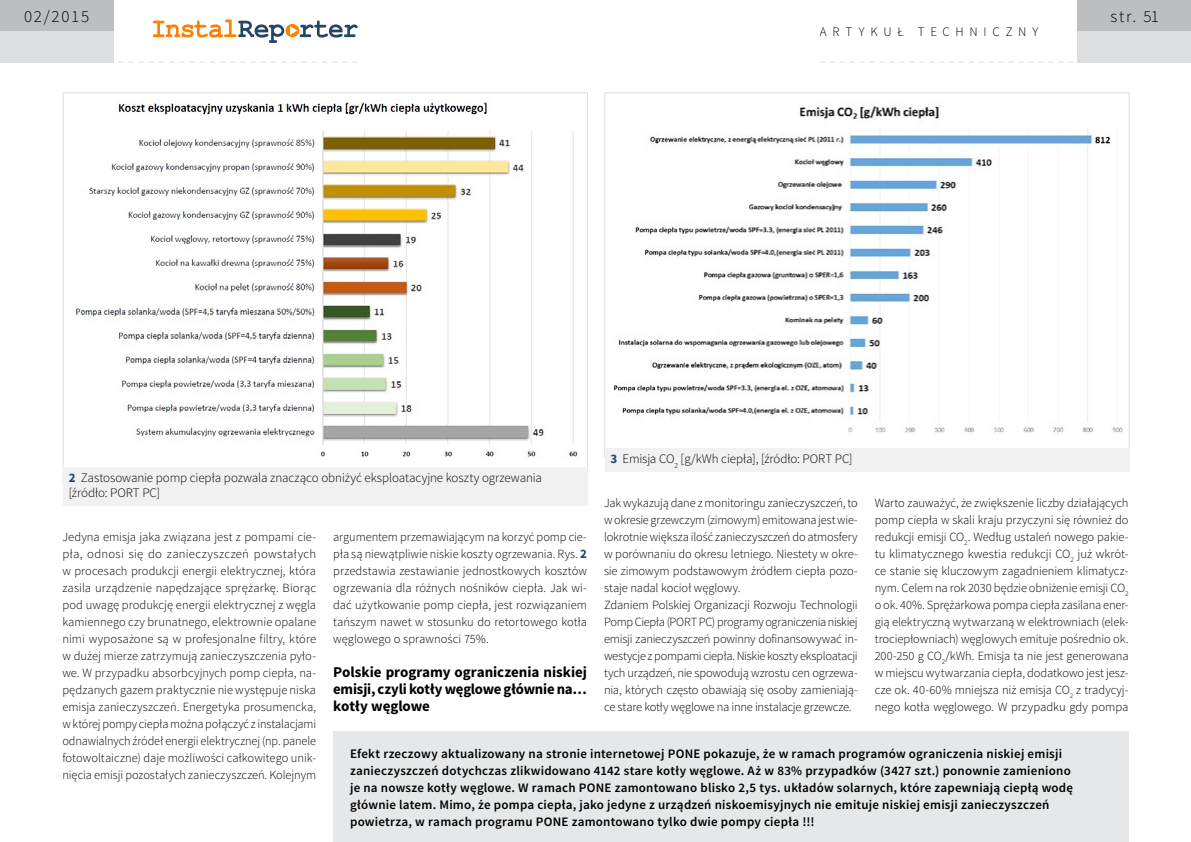
<style>
.page{position:relative;width:1191px;height:842px;background:#fff}
.page>*{position:absolute;margin:0;border:0;box-sizing:border-box;transform-origin:0 0}
.t1{font:300 17px "Source Sans Pro";letter-spacing:.1em;color:#000}
.t2{font:700 15px/17px "Source Sans Pro";letter-spacing:-.01em;color:#000;text-align:justify}
.t3{font:600 13px/17px "Source Sans Pro";letter-spacing:.015em;color:#000}
.t4{font:300 13px/15px "Source Sans Pro";letter-spacing:-.005em;color:#000}
.t5{font:300 13px "Source Sans Pro";letter-spacing:.44em;color:#000}
.t6{font:300 12.5px/17px "Source Sans Pro";letter-spacing:-.01em;color:#000;text-align:justify}
.s1{font-weight:700;color:#244564}
.s2{font-weight:700;font-size:13px;color:#244564}
</style>
<div class="page">
<div style="left:1077px;top:0;width:114px;height:31px;background:#bcbec0"></div>
<div style="left:1077px;top:31px;width:114px;height:31px;background:#dcddde"></div>
<svg style="left:153px;top:20px;width:204px;height:23px"></svg>
<div style="left:0;top:0;width:113px;height:31px;background:#bcbec0"></div>
<div style="left:0;top:31px;width:113px;height:31px;background:#dcddde"></div>
<svg style="left:108px;top:62px;width:249px;height:1px"></svg>
<svg style="left:820px;top:62px;width:263px;height:1px"></svg>
<img style="left:75px;top:98px;width:505px;height:360px">
<div style="left:63px;top:467px;width:524px;height:39px;background:#f1f1f2"></div>
<div style="left:333px;top:731px;width:795px;height:111px;background:#e6e7e8"></div>
<img style="left:614px;top:106px;width:509px;height:328px">
<div style="left:604px;top:448px;width:525px;height:24px;background:#f1f1f2"></div>
<h1 class="t1" style="left:24px;top:6px;width:67px">02/2015</h1>
<h1 class="t1" style="left:1110px;top:6px;width:50px">str. 51</h1>
<p class="t5" style="left:820px;top:24px;width:220px">artykuł techniczny</p>
<p class="t4" style="left:610px;top:451px;width:244px"><span class="s1">3</span> Emisja CO<sub>2</sub> [g/kWh ciepła], [źródło: PORT PC]</p>
<p class="t4" style="left:69px;top:471px;width:475px"><span class="s1">2</span> Zastosowanie pomp ciepła pozwala znacząco obniżyć eksploatacyjne koszty ogrzewania [źródło: PORT PC]</p>
<p class="t6" style="left:604px;top:495px;width:255px;text-align:left">Jak wykazują dane z monitoringu zanieczyszczeń, to w okresie grzewczym (zimowym) emitowana jest wie&shy;lokrotnie większa ilość zanieczyszczeń do atmosfery w porównaniu do okresu letniego. Niestety w okre&shy;sie zimowym podstawowym źródłem ciepła pozo&shy;staje nadal kocioł węglowy.<br>Zdaniem Polskiej Organizacji Rozwoju Technologii Pomp Ciepła (PORT PC) programy ograniczenia niskiej emisji zanieczyszczeń powinny dofinansowywać in&shy;westycje z pompami ciepła. Niskie koszty eksploatacji tych urządzeń, nie spowodują wzrostu cen ogrzewa&shy;nia, których często obawiają się osoby zamieniają&shy;ce stare kotły węglowe na inne instalacje grzewcze.</p>
<p class="t6" style="left:874px;top:495px;width:255px">Warto zauważyć, że zwiększenie liczby działających pomp ciepła w skali kraju przyczyni się również do redukcji emisji CO<sub>2</sub>. Według ustaleń nowego pakie&shy;tu klimatycznego kwestia redukcji CO<sub>2</sub> już wkrót&shy;ce stanie się kluczowym zagadnieniem klimatycz&shy;nym. Celem na rok 2030 będzie obniżenie emisji CO<sub>2 </sub>o ok. 40%. Sprężarkowa pompa ciepła zasilana ener&shy;gią elektryczną wytwarzaną w elektrowniach (elek&shy;trociepłowniach) węglowych emituje pośrednio ok.<br>200-250 g CO<sub>2</sub>/kWh. Emisja ta nie jest generowana w miejscu wytwarzania ciepła, dodatkowo jest jesz&shy;cze ok. 40-60% mniejsza niż emisja CO<sub>2</sub> z tradycyj&shy;nego kotła węglowego. W przypadku gdy pompa</p>
<p class="t6" style="left:62px;top:529px;width:255px">Jedyna emisja jaka związana jest z pompami cie&shy;pła, odnosi się do zanieczyszczeń powstałych w procesach produkcji energii elektrycznej, która zasila urządzenie napędzające sprężarkę. Biorąc pod uwagę produkcję energii elektrycznej z węgla kamiennego czy brunatnego, elektrownie opalane nimi wyposażone są w profesjonalne filtry, które w dużej mierze zatrzymują zanieczyszczenia pyło&shy;we. W przypadku absorbcyjnych pomp ciepła, na&shy;pędzanych gazem praktycznie nie występuje niska emisja zanieczyszczeń. Energetyka prosumencka, w której pompy ciepła można połączyć z instalacjami odnawialnych źródeł energii elektrycznej (np. panele fotowoltaiczne) daje możliwości całkowitego unik&shy;nięcia emisji pozostałych zanieczyszczeń. Kolejnym</p>
<p class="t6" style="left:333px;top:529px;width:255px">argumentem przemawiającym na korzyć pomp cie&shy;pła są niewątpliwie niskie koszty ogrzewania. Rys. <span class="s2">2 </span>przedstawia zestawianie jednostkowych kosztów ogrzewania dla różnych nośników ciepła. Jak wi&shy;dać użytkowanie pomp ciepła, jest rozwiązaniem tańszym nawet w stosunku do retortowego kotła węglowego o sprawności 75%.</p>
<p class="t2" style="left:333px;top:664px;width:255px">Polskie programy ograniczenia niskiej emisji, czyli kotły węglowe głównie na… kotły węglowe</p>
<p class="t3" style="left:350px;top:746px;width:724px">Efekt rzeczowy aktualizowany na stronie internetowej PONE pokazuje, że w ramach programów ograniczenia niskiej emisji zanieczyszczeń dotychczas zlikwidowano 4142 stare kotły węglowe. Aż w 83% przypadków (3427 szt.) ponownie zamieniono je na nowsze kotły węglowe. W ramach PONE zamontowano blisko 2,5 tys. układów solarnych, które zapewniają ciepłą wodę głównie latem. Mimo, że pompa ciepła, jako jedyne z urządzeń niskoemisyjnych nie emituje niskiej emisji zanieczyszczeń powietrza, w ramach programu PONE zamontowano tylko dwie pompy ciepła !!!</p>
</div>
